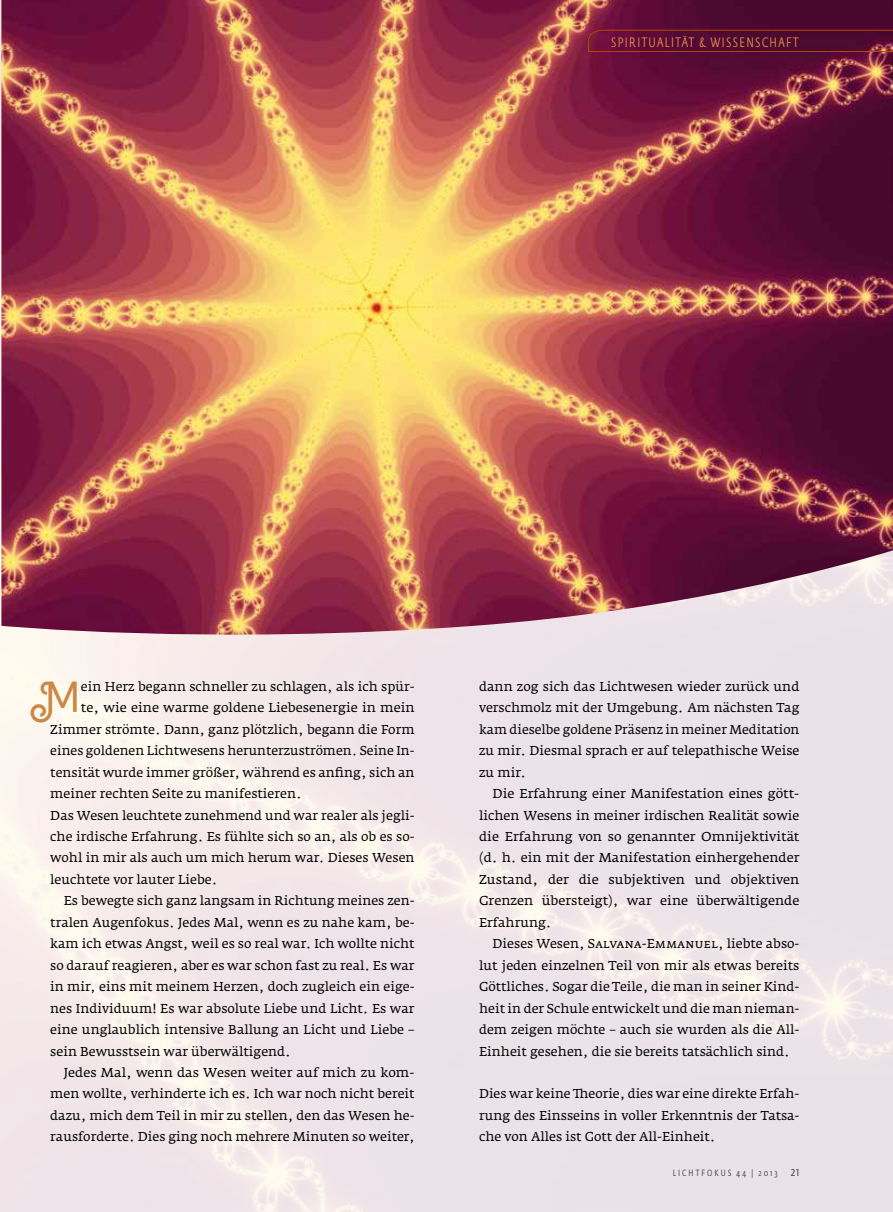
<style>
.page{position:relative;width:893px;height:1212px;background:#fff}
.page>*{position:absolute;margin:0;border:0;box-sizing:border-box;transform-origin:0 0}
.t1{font:43.35px "Solomon Normal Deco";color:#cc8745}
.t2{font:300 13.5px "Fedra Sans Cond Std";letter-spacing:.11em;color:#f4974a}
.t3{font:12.75px/21.5px "Fedra Serif A Std";color:#000;text-align:justify}
.t4{font:9px "Fedra Sans Cond Std";letter-spacing:.23em;color:#575756}
.s1{font-size:12.75px}
</style>
<div class="page">
<img style="left:1px;top:0;width:892px;height:636px">
<svg style="left:588px;top:29px;width:305px;height:23px;background:#5e112f"></svg>
<p class="t2" style="left:611px;top:34px;width:118px">SPI RITUALITÄT &amp; WISSE</p>
<p class="t2" style="left:746px;top:34px;width:53px">NSCHAFT</p>
<h1 class="t1" style="left:31px;top:674px;width:52px">M</h1>
<p class="t3" style="left:81px;top:676px;width:335px">ein Herz begann schneller zu schlagen, als ich spür-</p>
<p class="t3" style="left:81px;top:697px;width:335px">te, wie eine warme goldene Liebesenergie in mein</p>
<p class="t3" style="left:50px;top:718px;width:366px">Zimmer strömte. Dann, ganz plötzlich, begann die Form</p>
<p class="t3" style="left:50px;top:740px;width:366px">eines goldenen Lichtwesens herunterzuströmen. Seine In-</p>
<p class="t3" style="left:50px;top:761px;width:366px">tensität wurde immer größer, während es anfing, sich an</p>
<p class="t3" style="left:50px;top:783px;width:253px">meiner rechten Seite zu manifestieren.</p>
<p class="t3" style="left:50px;top:804px;width:366px">Das Wesen leuchtete zunehmend und war realer als jegli-</p>
<p class="t3" style="left:50px;top:826px;width:366px">che irdische Erfahrung. Es fühlte sich so an, als ob es so-</p>
<p class="t3" style="left:50px;top:847px;width:366px">wohl in mir als auch um mich herum war. Dieses Wesen</p>
<p class="t3" style="left:50px;top:869px;width:168px">leuchtete vor lauter Liebe.</p>
<p class="t3" style="left:64px;top:890px;width:352px">Es bewegte sich ganz langsam in Richtung meines zen-</p>
<p class="t3" style="left:50px;top:911px;width:366px">tralen Augenfokus. Jedes Mal, wenn es zu nahe kam, be-</p>
<p class="t3" style="left:50px;top:933px;width:366px">kam ich etwas Angst, weil es so real war. Ich wollte nicht</p>
<p class="t3" style="left:50px;top:954px;width:366px">so darauf reagieren, aber es war schon fast zu real. Es war</p>
<p class="t3" style="left:50px;top:976px;width:366px">in mir, eins mit meinem Herzen, doch zugleich ein eige-</p>
<p class="t3" style="left:50px;top:997px;width:366px">nes Individuum! Es war absolute Liebe und Licht. Es war</p>
<p class="t3" style="left:50px;top:1019px;width:366px">eine unglaublich intensive Ballung an Licht und Liebe –</p>
<p class="t3" style="left:50px;top:1040px;width:242px">sein Bewusstsein war überwältigend.</p>
<p class="t3" style="left:64px;top:1062px;width:352px">Jedes Mal, wenn das Wesen weiter auf mich zu kom-</p>
<p class="t3" style="left:50px;top:1083px;width:366px">men wollte, verhinderte ich es. Ich war noch nicht bereit</p>
<p class="t3" style="left:50px;top:1105px;width:366px">dazu, mich dem Teil in mir zu stellen, den das Wesen he-</p>
<p class="t3" style="left:50px;top:1126px;width:366px">rausforderte. Dies ging noch mehrere Minuten so weiter,</p>
<p class="t3" style="left:479px;top:676px;width:322px">dann zog sich das Lichtwesen wieder zurück und verschmolz mit der Umgebung. Am nächsten Tag kam dieselbe goldene Präsenz in meiner Meditation zu mir. Diesmal sprach er auf telepathische Weise zu mir.</p>
<p class="t3" style="left:479px;top:783px;width:322px;text-indent:13px">Die Erfahrung einer Manifestation eines gött&shy;lichen Wesens in meiner irdischen Realität sowie die Erfahrung von so genannter Omnijektivität (d. h. ein mit der Manifestation einhergehender Zustand, der die subjektiven und objektiven Grenzen übersteigt), war eine überwältigende Erfahrung.</p>
<p class="t3" style="left:479px;top:933px;width:322px;text-indent:14px">Dieses Wesen, Salvana-Emmanuel, liebte abso&shy;lut jeden einzelnen Teil von mir als etwas bereits Göttliches. Sogar die Teile, die man in seiner Kind&shy;heit in der Schule entwickelt und die man nieman&shy;dem zeigen möchte – auch sie wurden als die All-Einheit gesehen, die sie bereits tatsächlich sind.</p>
<p class="t3" style="left:479px;top:1083px;width:322px">Dies war keine Theorie, dies war eine direkte Erfah&shy;rung des Einsseins in voller Erkenntnis der Tatsa&shy;che von Alles ist Gott der All-Einheit.</p>
<p class="t4" style="left:673px;top:1167px;width:17px">LICHTF</p>
<p class="t4" style="left:707px;top:1167px;width:94px">OKUS 44 | 2013 <span class="s1">21</span></p>
</div>
